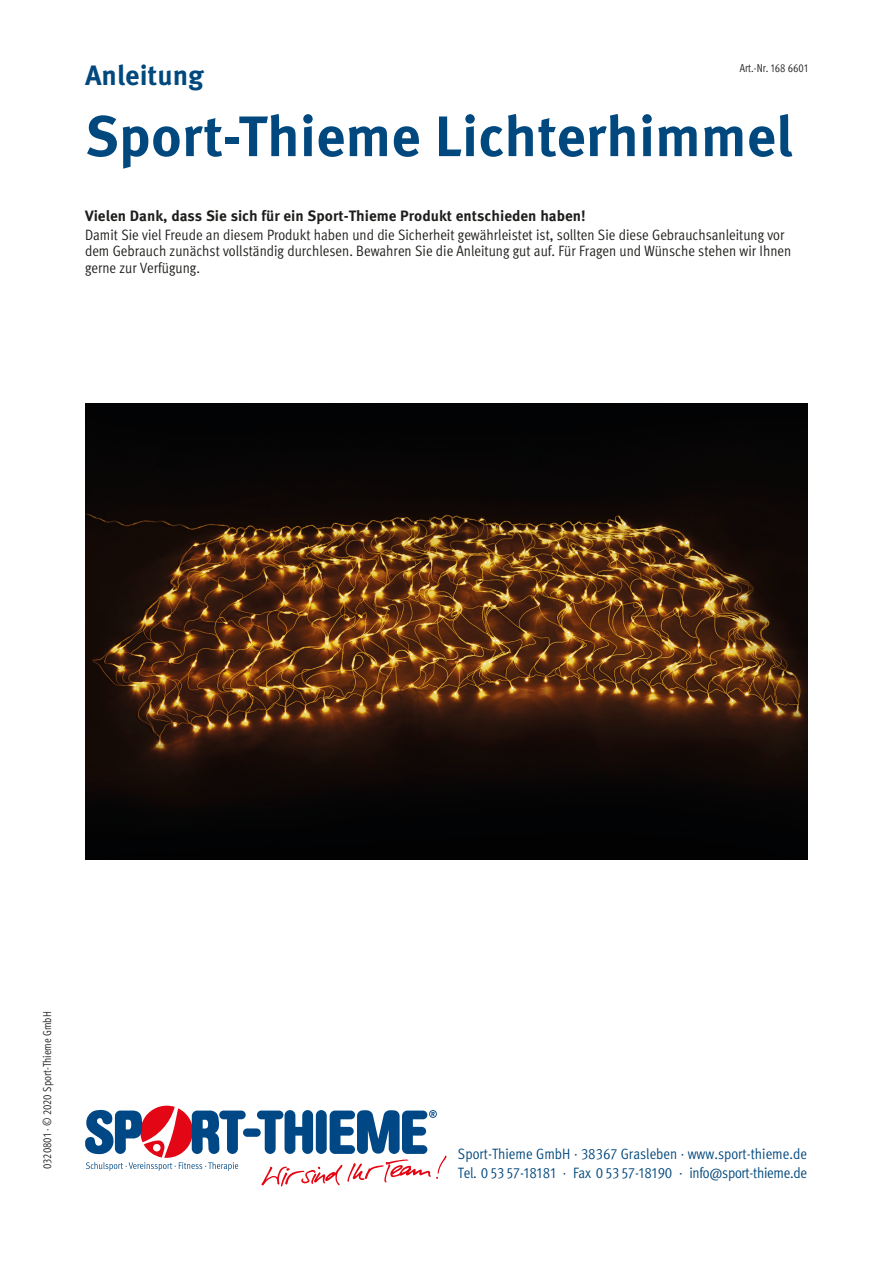
<style>
.page{position:relative;width:893px;height:1263px;background:#fff}
.page>*{position:absolute;margin:0;border:0;box-sizing:border-box;transform-origin:0 0}
.t1{font:700 57px "Meta Pro";color:#00487d}
.t2{font:700 27.9px "Meta Pro";color:#00487d}
.t3{font:15px/16.5px "Meta Pro Cond Norm";color:#1d1d1b}
.t4{font:15px/19.2px "Meta Pro Cond Norm";color:#00487d}
.t5{font:700 15px "Meta Pro";color:#1d1d1b}
.t6{font:11.55px "Meta Pro Cond Norm";color:#1d1d1b;scale:.93 1}
</style>
<div class="page">
<div style="left:243px;top:1128px;width:18px;height:9px;background:#004885;border-radius:4px"></div>
<svg style="left:85px;top:1106px;width:161px;height:65px"></svg>
<svg style="left:257px;top:1110px;width:189px;height:76px"></svg>
<img style="left:85px;top:404px;width:723px;height:455px">
<h2 class="t2" style="left:85px;top:53px;width:120px">Anleitung</h2>
<p class="t6" style="left:740px;top:60px;width:75px">Art.-Nr. 168 6601</p>
<h1 class="t1" style="left:85px;top:92px;width:709px">Sport-Thieme Lichterhimmel</h1>
<p class="t5" style="left:85px;top:204px;width:502px">Vielen Dank, dass Sie sich für ein Sport-Thieme Produkt entschieden haben!</p>
<p class="t3" style="left:85px;top:225px;width:708px">Damit Sie viel Freude an diesem Produkt haben und die Sicherheit gewährleistet ist, sollten Sie diese Gebrauchsanleitung vor dem Gebrauch zunächst vollständig durchlesen. Bewahren Sie die Anleitung gut auf. Für Fragen und Wünsche stehen wir Ihnen gerne zur Verfügung.</p>
<p class="t6" style="left:39px;top:1169px;width:171px;rotate:-90deg">0320801 · © 2020 Sport-Thieme GmbH</p>
<p class="t4" style="left:458px;top:1143px;width:351px">Sport-Thieme GmbH · 38367 Grasleben · www.sport-thieme.de<br>Tel. 0 53 57-18181 · Fax 0 53 57-18190 · info@sport-thieme.de</p>
</div>
